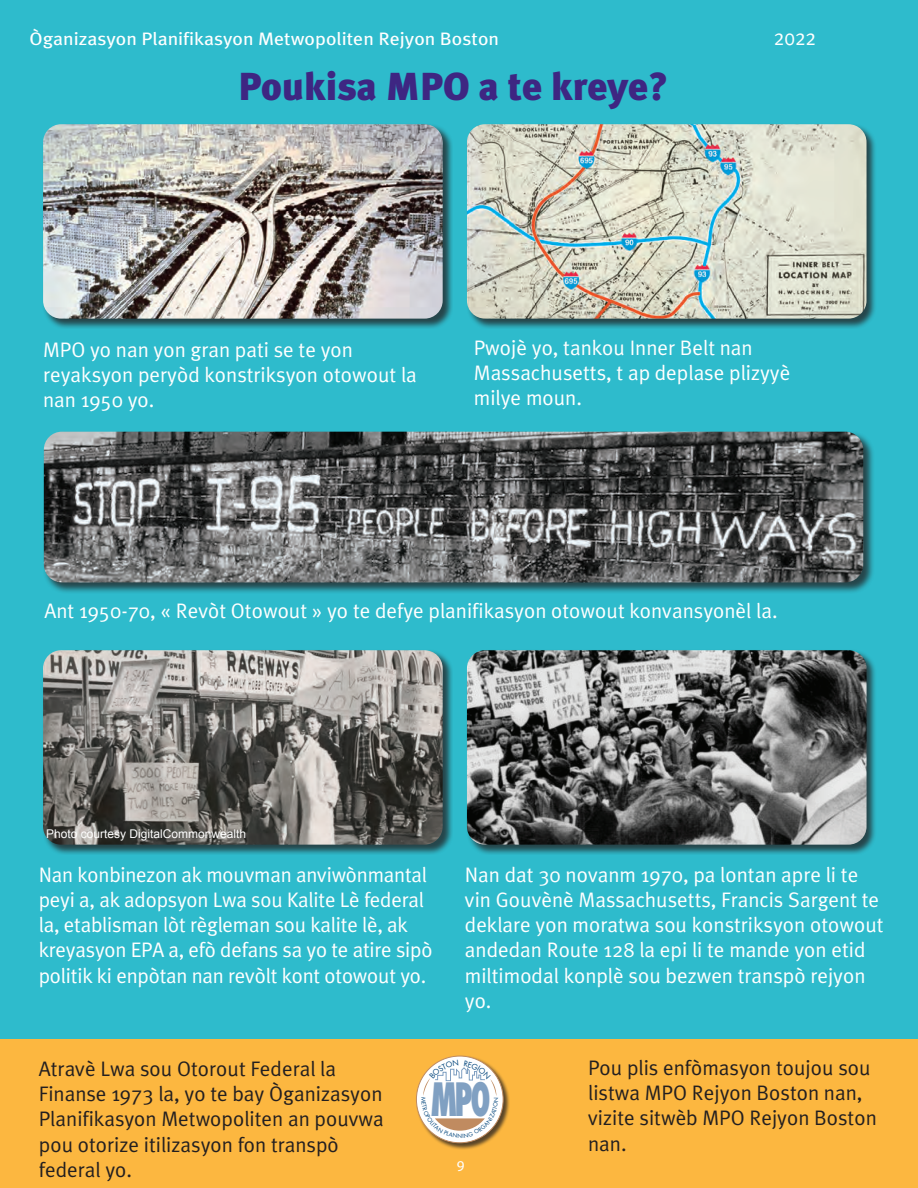
<style>
.page{position:relative;width:918px;height:1188px;background:#fff}
.page>*{position:absolute;margin:0;border:0;box-sizing:border-box;transform-origin:0 0}
.t1{font:800 condensed 44.7px "Futura Std";color:#80a0c2;scale:.7 1}
.t2{font:900 39px "Meta Plus";color:#3e2682}
.t3{font:22.5px "Meta Plus";color:#fff;scale:.88 1}
.t4{font:21px/25.2px "Meta Plus Normal";color:#fff}
.t5{font:21px/25.2px "Meta Plus Normal";color:#231f20}
.t6{font:18px "Meta Plus";color:#fff;scale:1.1 1}
.t7{font:15px "Myriad Pro";color:#fff}
.t8{font:12px "Arial";color:#fff}
.t9{font:5.55px "Futura Std";color:#00447b}
</style>
<div class="page">
<div style="left:0;top:0;width:918px;height:1086px;background:#2ebbcc"></div>
<div style="left:42px;top:124px;width:411px;height:205px;background:#231f20;opacity:.75"></div>
<img style="left:43px;top:124px;width:400px;height:195px">
<div style="left:42px;top:650px;width:411px;height:205px;background:#231f20;opacity:.75"></div>
<img style="left:43px;top:650px;width:400px;height:195px">
<div style="left:43px;top:431px;width:832px;height:163px;background:#231f20;opacity:.75"></div>
<img style="left:44px;top:432px;width:819px;height:150px">
<div style="left:466px;top:124px;width:411px;height:205px;background:#231f20;opacity:.75"></div>
<img style="left:467px;top:124px;width:400px;height:195px">
<div style="left:466px;top:650px;width:411px;height:205px;background:#231f20;opacity:.75"></div>
<img style="left:467px;top:650px;width:400px;height:195px">
<div style="left:0;top:1039px;width:918px;height:149px;background:#fcb740"></div>
<div style="left:416px;top:1055px;width:94px;height:95px;background:#231f20;opacity:.75"></div>
<svg style="left:416px;top:1056px;width:87px;height:87px"></svg>
<svg style="left:422px;top:1060px;width:76px;height:78px"></svg>
<p class="t6" style="left:30px;top:28px;width:428px">Òganizasyon Planifikasyon Metwopoliten Rejyon Boston</p>
<p class="t3" style="left:774px;top:24px;width:50px">2022</p>
<h2 class="t2" style="left:238px;top:64px;width:432px">Poukisa MPO a te kreye?</h2>
<p class="t4" style="left:43px;top:337px;width:375px">MPO yo nan yon gran pati se te yon reyaksyon peryòd konstriksyon otowout la nan 1950 yo.</p>
<p class="t4" style="left:474px;top:334px;width:318px">Pwojè yo, tankou Inner Belt nan<br>Massachusetts, t ap deplase plizyyè milye moun.</p>
<p class="t4" style="left:44px;top:598px;width:735px">Ant 1950-70, « Revòt Otowout » yo te defye planifikasyon otowout konvansyonèl la.</p>
<p class="t8" style="left:46px;top:826px;width:202px">Photo courtesy DigitalCommonwealth</p>
<p class="t4" style="left:39px;top:862px;width:395px">Nan konbinezon ak mouvman anviwònmantal peyi a, ak adopsyon Lwa sou Kalite Lè federal la, etablisman lòt règleman sou kalite lè, ak kreyasyon EPA a, efò defans sa yo te atire sipò politik ki enpòtan nan revòlt kont otowout yo.</p>
<p class="t4" style="left:465px;top:862px;width:420px">Nan dat 30 novanm 1970, pa lontan apre li te vin Gouvènè Massachusetts, Francis Sargent te deklare yon moratwa sou konstriksyon otowout andedan Route 128 la epi li te mande yon etid miltimodal konplè sou bezwen transpò rejyon yo.</p>
<p class="t5" style="left:39px;top:1056px;width:347px">Atravè Lwa sou Otorout Federal la<br>Finanse 1973 la, yo te bay Òganizasyon<br>Planifikasyon Metwopoliten an pouvwa pou otorize itilizasyon fon transpò federal yo.</p>
<h1 class="t1" style="left:431px;top:1072px;width:86px">MPO</h1>
<p class="t9" style="left:427px;top:1097px;width:6px;rotate:90deg">M</p>
<p class="t9" style="left:458px;top:1132px;width:6px">N</p>
<p class="t7" style="left:457px;top:1156px;width:9px">9</p>
<p class="t5" style="left:588px;top:1055px;width:290px">Pou plis enfòmasyon toujou sou listwa MPO Rejyon Boston nan, vizite sitwèb MPO Rejyon Boston nan.</p>
</div>
